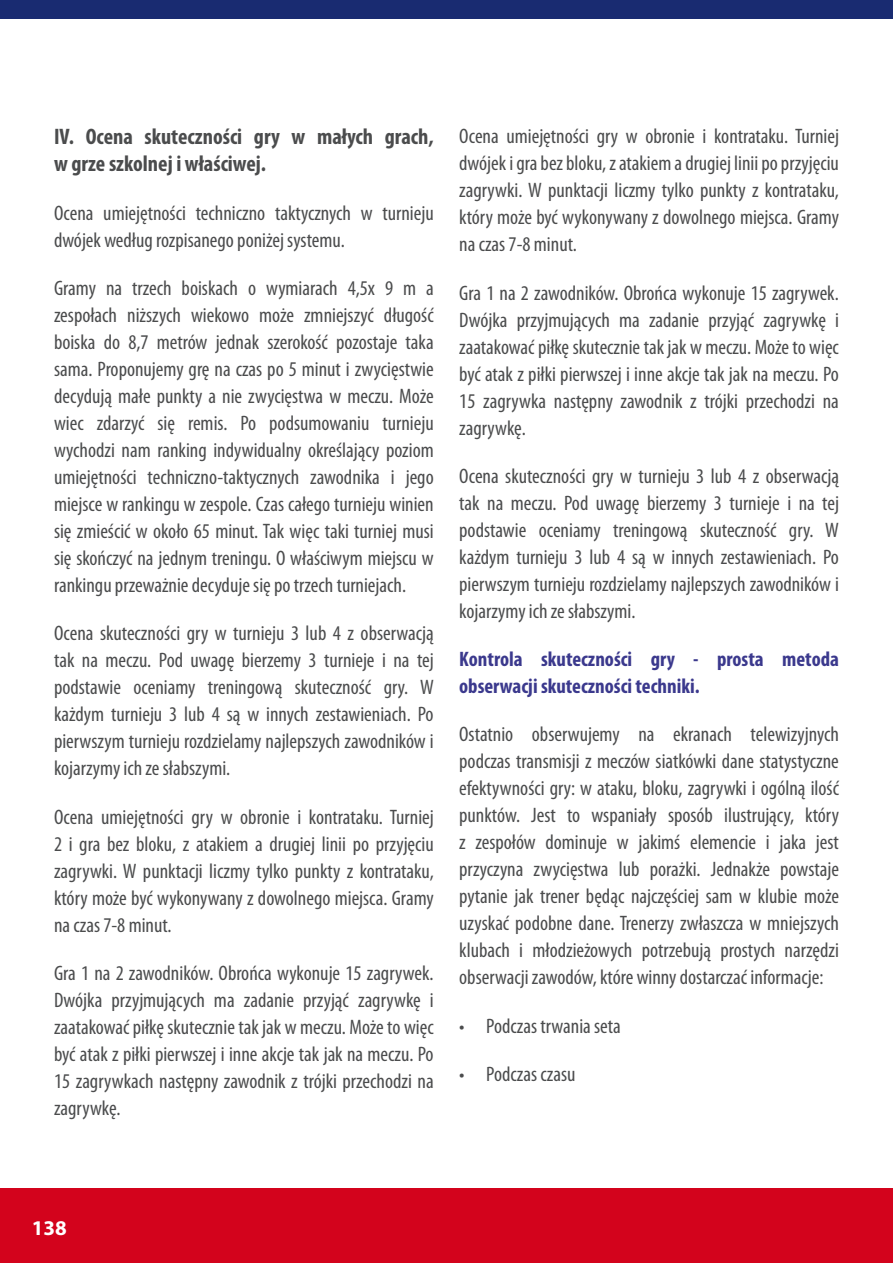
<style>
.page{position:relative;width:893px;height:1263px;background:#fff}
.page>*{position:absolute;margin:0;border:0;box-sizing:border-box;transform-origin:0 0}
.treść{font:700 condensed 22.5px/27px "Myriad Pro";color:#4b4c4d}
.treść-2{font:condensed 21px/27px "Myriad Pro";color:#4b4c4d;text-align:justify}
.treść-3{font:700 condensed 21px/27px "Myriad Pro";color:#3b398d}
.t1{font:700 21px "Myriad Pro";color:#fff}
</style>
<div class="page">
<div style="left:0;top:1188px;width:893px;height:75px;background:#d3031c"></div>
<div style="left:0;top:0;width:893px;height:18px;background:#192b71"></div>
<hr style="left:892px;top:1188px;width:1px;height:75px;background:#4b4c4d">
<p class="treść" style="left:54px;top:123px;width:381px">IV. Ocena skuteczności gry w małych grach, w grze szkolnej i właściwej.</p>
<p class="treść-2" style="left:54px;top:199px;width:381px">Ocena umiejętności techniczno taktycznych w turnieju dwójek według rozpisanego poniżej systemu.</p>
<p class="treść-2" style="left:54px;top:274px;width:381px">Gramy na trzech boiskach o wymiarach 4,5x 9 m a zespołach niższych wiekowo może zmniejszyć długość boiska do 8,7 metrów jednak szerokość pozostaje taka sama. Proponujemy grę na czas po 5 minut i zwycięstwie decydują małe punkty a nie zwycięstwa w meczu. Może wiec zdarzyć się remis. Po podsumowaniu turnieju wychodzi nam ranking indywidualny określający poziom umiejętności techniczno-taktycznych zawodnika i jego miejsce w rankingu w zespole. Czas całego turnieju winien się zmieścić w około 65 minut. Tak więc taki turniej musi się skończyć na jednym treningu. O właściwym miejscu w rankingu przeważnie decyduje się po trzech turniejach.</p>
<p class="treść-2" style="left:54px;top:620px;width:381px">Ocena skuteczności gry w turnieju 3 lub 4 z obserwacją tak na meczu. Pod uwagę bierzemy 3 turnieje i na tej podstawie oceniamy treningową skuteczność gry. W każdym turnieju 3 lub 4 są w innych zestawieniach. Po pierwszym turnieju rozdzielamy najlepszych zawodników i kojarzymy ich ze słabszymi.</p>
<p class="treść-2" style="left:54px;top:803px;width:381px">Ocena umiejętności gry w obronie i kontrataku. Turniej 2 i gra bez bloku, z atakiem a drugiej linii po przyjęciu zagrywki. W punktacji liczmy tylko punkty z kontrataku, który może być wykonywany z dowolnego miejsca. Gramy na czas 7-8 minut.</p>
<p class="treść-2" style="left:54px;top:959px;width:381px">Gra 1 na 2 zawodników. Obrońca wykonuje 15 zagrywek.<br>Dwójka przyjmujących ma zadanie przyjąć zagrywkę i zaatakować piłkę skutecznie tak jak w meczu. Może to więc być atak z piłki pierwszej i inne akcje tak jak na meczu. Po 15 zagrywkach następny zawodnik z trójki przechodzi na zagrywkę.</p>
<p class="treść-2" style="left:459px;top:123px;width:381px">Ocena umiejętności gry w obronie i kontrataku. Turniej dwójek i gra bez bloku, z atakiem a drugiej linii po przyjęciu zagrywki. W punktacji liczmy tylko punkty z kontrataku, który może być wykonywany z dowolnego miejsca. Gramy na czas 7-8 minut.</p>
<p class="treść-2" style="left:459px;top:279px;width:381px">Gra 1 na 2 zawodników. Obrońca wykonuje 15 zagrywek.<br>Dwójka przyjmujących ma zadanie przyjąć zagrywkę i zaatakować piłkę skutecznie tak jak w meczu. Może to więc być atak z piłki pierwszej i inne akcje tak jak na meczu. Po 15 zagrywka następny zawodnik z trójki przechodzi na zagrywkę.</p>
<p class="treść-2" style="left:459px;top:462px;width:381px">Ocena skuteczności gry w turnieju 3 lub 4 z obserwacją tak na meczu. Pod uwagę bierzemy 3 turnieje i na tej podstawie oceniamy treningową skuteczność gry. W każdym turnieju 3 lub 4 są w innych zestawieniach. Po pierwszym turnieju rozdzielamy najlepszych zawodników i kojarzymy ich ze słabszymi.</p>
<p class="treść-3" style="left:459px;top:645px;width:381px">Kontrola skuteczności gry - prosta metoda obserwacji skuteczności techniki.</p>
<p class="treść-2" style="left:459px;top:721px;width:381px">Ostatnio obserwujemy na ekranach telewizyjnych podczas transmisji z meczów siatkówki dane statystyczne efektywności gry: w ataku, bloku, zagrywki i ogólną ilość punktów. Jest to wspaniały sposób ilustrujący, który z zespołów dominuje w jakimś elemencie i jaka jest przyczyna zwycięstwa lub porażki. Jednakże powstaje pytanie jak trener będąc najczęściej sam w klubie może uzyskać podobne dane. Trenerzy zwłaszcza w mniejszych klubach i młodzieżowych potrzebują prostych narzędzi obserwacji zawodów, które winny dostarczać informacje:</p>
<p class="treść-2" style="left:486px;top:1012px;width:136px">Podczas trwania seta</p>
<p class="treść-2" style="left:486px;top:1060px;width:91px">Podczas czasu</p>
<p class="treść-2" style="left:459px;top:1012px;width:7px">•</p>
<p class="treść-2" style="left:459px;top:1060px;width:7px">•</p>
<p class="t1" style="left:32px;top:1214px;width:24px">138</p>
</div>
